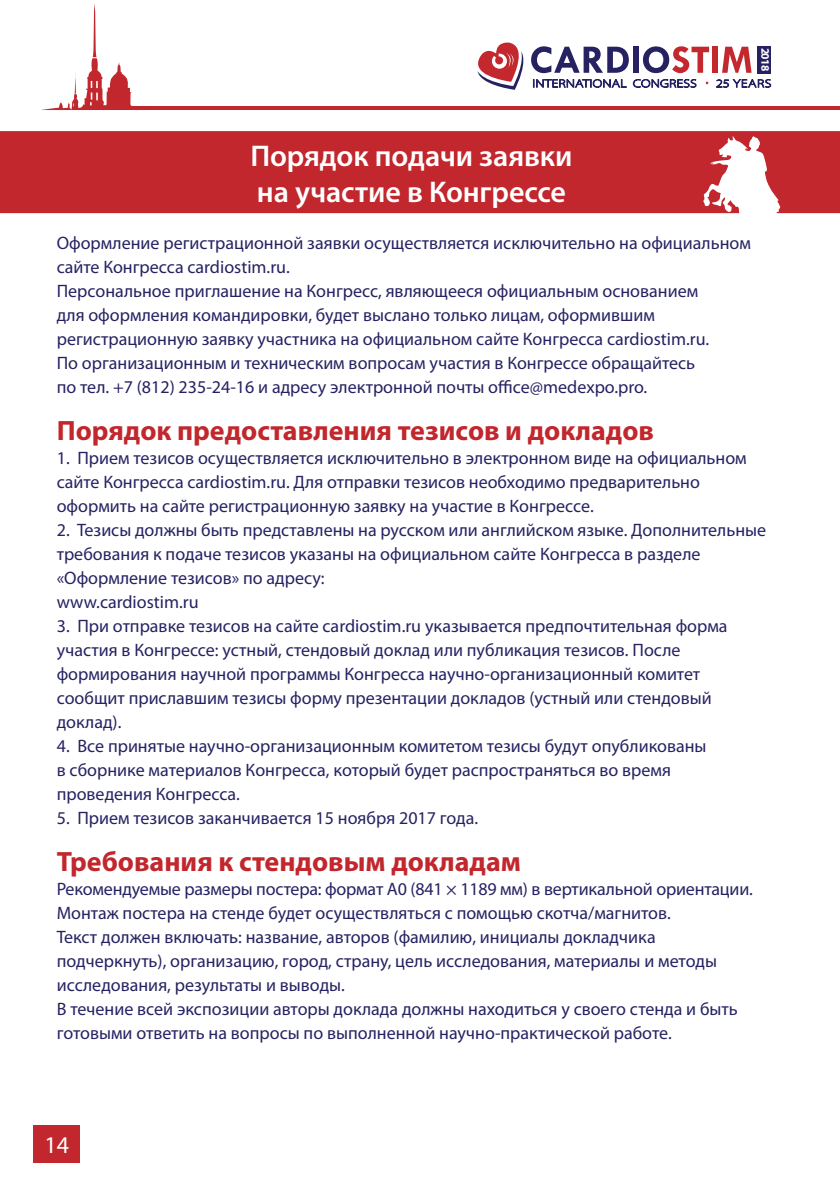
<style>
.page{position:relative;width:840px;height:1191px;background:#fff}
.page>*{position:absolute;margin:0;border:0;box-sizing:border-box;transform-origin:0 0}
.t1{font:600 30px/36px "Myriad Pro";letter-spacing:-.005em;color:#fff}
.t2{font:700 28px "Myriad Pro";color:#c1272d}
.t3{font:24px "Myriad Pro";color:#fff}
.t4{font:18px/24px "Myriad Pro";color:#262262}
.t5{font:700 11.4px "Myriad Pro";color:#fff}
</style>
<div class="page">
<hr style="left:129px;top:106px;width:710px;height:4px;background:#c1272d">
<svg style="left:41px;top:3px;width:91px;height:107px"></svg>
<div style="left:34px;top:1125px;width:46px;height:37px;background:#c1272d"></div>
<div style="left:757px;top:46px;width:13px;height:28px;background:#262262"></div>
<div style="left:712px;top:47px;width:5px;height:26px;background:#c2282d"></div>
<svg style="left:716px;top:47px;width:54px;height:41px"></svg>
<svg style="left:477px;top:43px;width:231px;height:47px"></svg>
<div style="left:0;top:131px;width:839px;height:46px;background:#c1272d"></div>
<div style="left:0;top:167px;width:839px;height:46px;background:#c1272d"></div>
<svg style="left:702px;top:136px;width:80px;height:78px"></svg>
<p class="t5" style="left:772px;top:48px;width:25px;rotate:90deg">2018</p>
<h1 class="t1" style="left:250px;top:137px;width:323px">Порядок подачи заявки на участие в Конгрессе</h1>
<p class="t4" style="left:57px;top:230px;width:695px">Оформление регистрационной заявки осуществляется исключительно на официальном сайте Конгресса cardiostim.ru.<br>Персональное приглашение на Конгресс, являющееся официальным основанием<br>для оформления командировки, будет выслано только лицам, оформившим регистрационную заявку участника на официальном сайте Конгресса cardiostim.ru.<br>По организационным и техническим вопросам участия в Конгрессе обращайтесь<br>по тел. +7 (812) 235-24-16 и адресу электронной почты office@medexpo.pro.</p>
<h2 class="t2" style="left:57px;top:412px;width:598px">Порядок предоставления тезисов и докладов</h2>
<p class="t4" style="left:57px;top:445px;width:691px">1. Прием тезисов осуществляется исключительно в электронном виде на официальном сайте Конгресса cardiostim.ru. Для отправки тезисов необходимо предварительно оформить на сайте регистрационную заявку на участие в Конгрессе.</p>
<p class="t4" style="left:57px;top:517px;width:710px">2. Тезисы должны быть представлены на русском или английском языке. Дополнительные требования к подаче тезисов указаны на официальном сайте Конгресса в разделе «Оформление тезисов» по адресу:<br>www.cardiostim.ru</p>
<p class="t4" style="left:57px;top:613px;width:672px">3. При отправке тезисов на сайте cardiostim.ru указывается предпочтительная форма участия в Конгрессе: устный, стендовый доклад или публикация тезисов. После формирования научной программы Конгресса научно-организационный комитет сообщит приславшим тезисы форму презентации докладов (устный или стендовый доклад).</p>
<p class="t4" style="left:57px;top:733px;width:651px">4. Все принятые научно-организационным комитетом тезисы будут опубликованы в сборнике материалов Конгресса, который будет распространяться во время проведения Конгресса.</p>
<p class="t4" style="left:57px;top:805px;width:422px">5. Прием тезисов заканчивается 15 ноября 2017 года.</p>
<h2 class="t2" style="left:57px;top:843px;width:465px">Требования к стендовым докладам</h2>
<p class="t4" style="left:57px;top:877px;width:697px">Рекомендуемые размеры постера: формат A0 (841 × 1189 мм) в вертикальной ориентации.<br>Монтаж постера на стенде будет осуществляться с помощью скотча/магнитов.<br>Текст должен включать: название, авторов (фамилию, инициалы докладчика подчеркнуть), организацию, город, страну, цель исследования, материалы и методы исследования, результаты и выводы.<br>В течение всей экспозиции авторы доклада должны находиться у своего стенда и быть готовыми ответить на вопросы по выполненной научно-практической работе.</p>
<h3 class="t3" style="left:45px;top:1130px;width:26px">14</h3>
</div>
